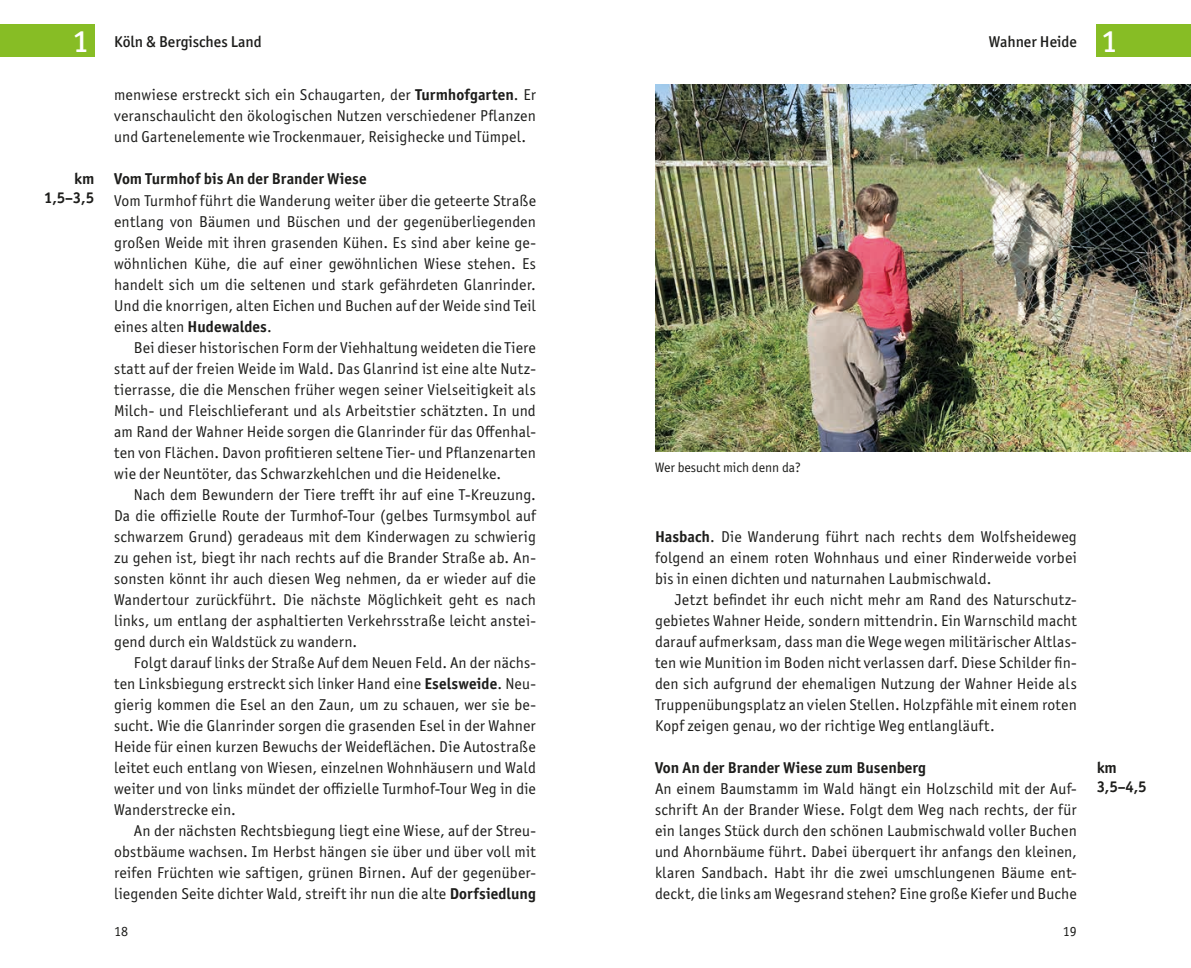
<style>
.page{position:relative;width:1191px;height:968px;background:#fff}
.page>*{position:absolute;margin:0;border:0;box-sizing:border-box;transform-origin:0 0}
.t1{font:15.75px/21px "Officina Sans ITC Pro";letter-spacing:.01em;color:#1d1d1b;text-align:justify}
.t2{font:700 15.75px/18.9px "Officina Sans ITC Pro";color:#1d1d1b;text-align:right}
.t3{font:500 15.75px "Officina Sans ITC Pro";color:#1d1d1b}
.t4{font:14px "Officina Sans ITC Pro";color:#1d1d1b}
.t5{font:13.65px "Officina Sans ITC Pro";color:#1d1d1b}
.s1{font-size:31.5px;color:#fff}
.s2{font-weight:700}
</style>
<div class="page">
<div style="left:0;top:25px;width:94px;height:32px;background:#87bd25"></div>
<div style="left:1096px;top:25px;width:95px;height:32px;background:#87bd25"></div>
<img style="left:655px;top:84px;width:536px;height:367px">
<p class="t3" style="left:73px;top:32px;width:190px"><span class="s1">1</span> Köln &amp; Bergisches Land</p>
<p class="t3" style="left:988px;top:32px;width:130px">Wahner Heide <span class="s1">1</span></p>
<p class="t1" style="left:114px;top:84px;width:423px">menwiese erstreckt sich ein Schaugarten, der <span class="s2">Turmhofgarten</span>. Er veranschaulicht den ökologischen Nutzen verschiedener Pflanzen und Gartenelemente wie Trockenmauer, Reisighecke und Tümpel.</p>
<p class="t2" style="left:114px;top:169px;width:254px">Vom Turmhof bis An der Brander Wiese</p>
<p class="t1" style="left:114px;top:189px;width:423px">Vom Turmhof führt die Wanderung weiter über die geteerte Straße entlang von Bäumen und Büschen und der gegenüberliegenden großen Weide mit ihren grasenden Kühen. Es sind aber keine ge&shy;wöhnlichen Kühe, die auf einer gewöhnlichen Wiese stehen. Es handelt sich um die seltenen und stark gefährdeten Glanrinder.<br>Und die knorrigen, alten Eichen und Buchen auf der Weide sind Teil eines alten <span class="s2">Hudewaldes</span>.</p>
<p class="t1" style="left:114px;top:336px;width:423px;text-indent:20px">Bei dieser historischen Form der Viehhaltung weideten die Tiere statt auf der freien Weide im Wald. Das Glanrind ist eine alte Nutz&shy;tierrasse, die die Menschen früher wegen seiner Vielseitigkeit als Milch- und Fleischlieferant und als Arbeitstier schätzten. In und am Rand der Wahner Heide sorgen die Glanrinder für das Offenhal&shy;ten von Flächen. Davon profitieren seltene Tier- und Pflanzenarten wie der Neuntöter, das Schwarzkehlchen und die Heidenelke.</p>
<p class="t1" style="left:114px;top:483px;width:423px;text-indent:20px">Nach dem Bewundern der Tiere trefft ihr auf eine T-Kreuzung.<br>Da die offizielle Route der Turmhof-Tour (gelbes Turmsymbol auf schwarzem Grund) geradeaus mit dem Kinderwagen zu schwierig zu gehen ist, biegt ihr nach rechts auf die Brander Straße ab. An&shy;sonsten könnt ihr auch diesen Weg nehmen, da er wieder auf die Wandertour zurückführt. Die nächste Möglichkeit geht es nach links, um entlang der asphaltierten Verkehrsstraße leicht anstei&shy;gend durch ein Waldstück zu wandern.</p>
<p class="t1" style="left:114px;top:651px;width:423px;text-indent:20px">Folgt darauf links der Straße Auf dem Neuen Feld. An der nächs&shy;ten Linksbiegung erstreckt sich linker Hand eine <span class="s2">Eselsweide</span>. Neu&shy;gierig kommen die Esel an den Zaun, um zu schauen, wer sie be&shy;sucht. Wie die Glanrinder sorgen die grasenden Esel in der Wahner Heide für einen kurzen Bewuchs der Weideflächen. Die Autostraße leitet euch entlang von Wiesen, einzelnen Wohnhäusern und Wald weiter und von links mündet der offizielle Turmhof-Tour Weg in die Wanderstrecke ein.</p>
<p class="t1" style="left:114px;top:819px;width:423px;text-indent:20px">An der nächsten Rechtsbiegung liegt eine Wiese, auf der Streu&shy;obstbäume wachsen. Im Herbst hängen sie über und über voll mit reifen Früchten wie saftigen, grünen Birnen. Auf der gegenüber&shy;liegenden Seite dichter Wald, streift ihr nun die alte <span class="s2">Dorfsiedlung</span></p>
<p class="t2" style="left:44px;top:169px;width:52px">km<br>1,5–3,5</p>
<p class="t5" style="left:655px;top:459px;width:147px">Wer besucht mich denn da?</p>
<p class="t1" style="left:655px;top:525px;width:423px"><span class="s2">Hasbach</span>. Die Wanderung führt nach rechts dem Wolfsheideweg folgend an einem roten Wohnhaus und einer Rinderweide vorbei bis in einen dichten und naturnahen Laubmischwald.</p>
<p class="t1" style="left:655px;top:588px;width:423px;text-indent:20px">Jetzt befindet ihr euch nicht mehr am Rand des Naturschutz&shy;gebietes Wahner Heide, sondern mittendrin. Ein Warnschild macht darauf aufmerksam, dass man die Wege wegen militärischer Altlas&shy;ten wie Munition im Boden nicht verlassen darf. Diese Schilder fin&shy;den sich aufgrund der ehemaligen Nutzung der Wahner Heide als Truppenübungsplatz an vielen Stellen. Holzpfähle mit einem roten Kopf zeigen genau, wo der richtige Weg entlangläuft.</p>
<p class="t2" style="left:655px;top:757px;width:272px">Von An der Brander Wiese zum Busenberg</p>
<p class="t1" style="left:655px;top:777px;width:423px">An einem Baumstamm im Wald hängt ein Holzschild mit der Auf&shy;schrift An der Brander Wiese. Folgt dem Weg nach rechts, der für ein langes Stück durch den schönen Laubmischwald voller Buchen und Ahornbäume führt. Dabei überquert ihr anfangs den kleinen, klaren Sandbach. Habt ihr die zwei umschlungenen Bäume ent&shy;deckt, die links am Wegesrand stehen? Eine große Kiefer und Buche</p>
<p class="t2" style="left:1096px;top:757px;width:52px;text-align:left">km<br>3,5–4,5</p>
<p class="t4" style="left:114px;top:922px;width:15px">18</p>
<p class="t4" style="left:1062px;top:922px;width:15px">19</p>
</div>
